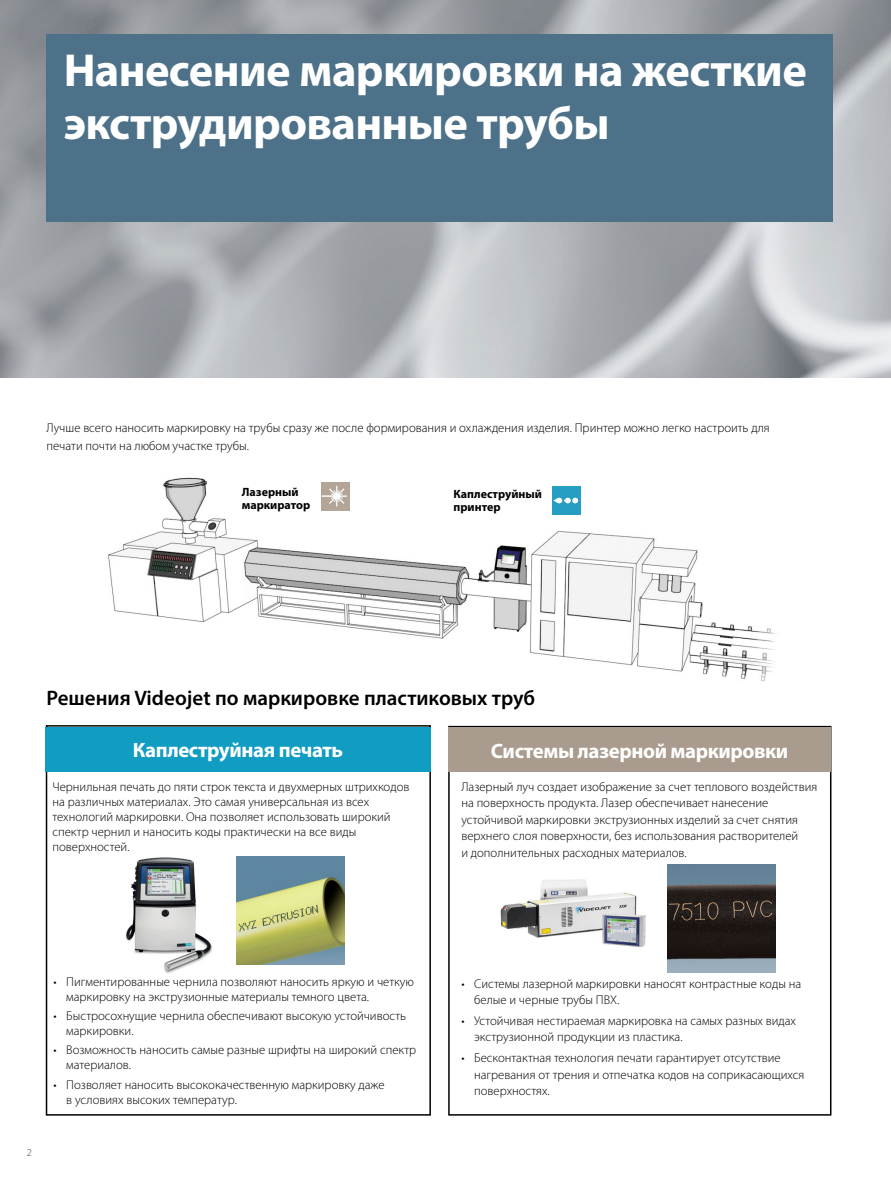
<style>
.page{position:relative;width:891px;height:1188px;background:#fff}
.page>*{position:absolute;margin:0;border:0;box-sizing:border-box;transform-origin:0 0}
.t1{font:700 46.5px/52.5px "Myriad Pro";letter-spacing:-.015em;color:#fff}
.t2{font:600 21px "Myriad Pro";color:#000}
.t3{font:700 20.85px "Myriad Pro";letter-spacing:-.02em;color:#fff}
.t4{font:300 12.75px/16.5px "Myriad Pro";color:#000}
.t5{font:700 12px/13.5px "Myriad Pro";color:#000}
.t6{font:300 10.5px "Myriad Pro";color:#414042}
</style>
<div class="page">
<div style="left:448px;top:726px;width:383px;height:390px;border:2px solid #000"></div>
<div style="left:46px;top:725px;width:385px;height:391px;border:2px solid #000"></div>
<img style="left:0;top:0;width:891px;height:378px">
<div style="left:46px;top:34px;width:787px;height:187px;background:#4c7189"></div>
<img style="left:126px;top:857px;width:87px;height:117px">
<div style="left:46px;top:727px;width:385px;height:44px;background:#109dc1"></div>
<div style="left:448px;top:728px;width:382px;height:44px;background:#a99b8d"></div>
<img style="left:500px;top:879px;width:146px;height:69px">
<img style="left:108px;top:477px;width:668px;height:205px">
<img style="left:237px;top:856px;width:108px;height:108px">
<img style="left:667px;top:865px;width:108px;height:108px">
<img style="left:552px;top:487px;width:28px;height:28px">
<img style="left:321px;top:482px;width:28px;height:28px">
<h1 class="t1" style="left:64px;top:43px;width:745px">Нанесение маркировки на жесткие экструдированные трубы</h1>
<p class="t4" style="left:47px;top:419px;width:725px;line-height:18px">Лучше всего наносить маркировку на трубы сразу же после формирования и охлаждения изделия. Принтер можно легко настроить для печати почти на любом участке трубы.</p>
<p class="t5" style="left:242px;top:485px;width:70px">Лазерный маркиратор</p>
<p class="t5" style="left:454px;top:487px;width:90px">Каплеструйный принтер</p>
<h2 class="t2" style="left:47px;top:685px;width:490px">Решения Videojet по маркировке пластиковых труб</h2>
<h3 class="t3" style="left:133px;top:736px;width:212px">Каплеструйная печать</h3>
<p class="t4" style="left:52px;top:779px;width:358px;line-height:15px">Чернильная печать до пяти строк текста и двухмерных штрихкодов на различных материалах. Это самая универсальная из всех технологий маркировки. Она позволяет использовать широкий спектр чернил и наносить коды практически на все виды поверхностей.</p>
<h3 class="t3" style="left:491px;top:737px;width:299px">Системы лазерной маркировки</h3>
<p class="t4" style="left:461px;top:779px;width:357px">Лазерный луч создает изображение за счет теплового воздействия на поверхность продукта. Лазер обеспечивает нанесение устойчивой маркировки экструзионных изделий за счет снятия верхнего слоя поверхности, без использования растворителей<br>и дополнительных расходных материалов.</p>
<p class="t6" style="left:27px;top:1147px;width:7px">2</p>
<p class="t4" style="left:66px;top:974px;width:349px;line-height:15px;text-indent:-13px">• Пигментированные чернила позволяют наносить яркую и четкую маркировку на экструзионные материалы темного цвета.</p>
<p class="t4" style="left:66px;top:1009px;width:341px;line-height:15px;text-indent:-13px">• Быстросохнущие чернила обеспечивают высокую устойчивость маркировки.</p>
<p class="t4" style="left:66px;top:1043px;width:352px;line-height:15px;text-indent:-13px">• Возможность наносить самые разные шрифты на широкий спектр материалов.</p>
<p class="t4" style="left:66px;top:1077px;width:320px;line-height:15px;text-indent:-13px">• Позволяет наносить высококачественную маркировку даже в условиях высоких температур.</p>
<p class="t4" style="left:474px;top:975px;width:329px;text-indent:-13px">• Системы лазерной маркировки наносят контрастные коды на белые и черные трубы ПВХ.</p>
<p class="t4" style="left:474px;top:1013px;width:323px;text-indent:-13px">• Устойчивая нестираемая маркировка на самых разных видах экструзионной продукции из пластика.</p>
<p class="t4" style="left:474px;top:1050px;width:332px;text-indent:-13px">• Бесконтактная технология печати гарантирует отсутствие нагревания от трения и отпечатка кодов на соприкасающихся поверхностях.</p>
</div>
